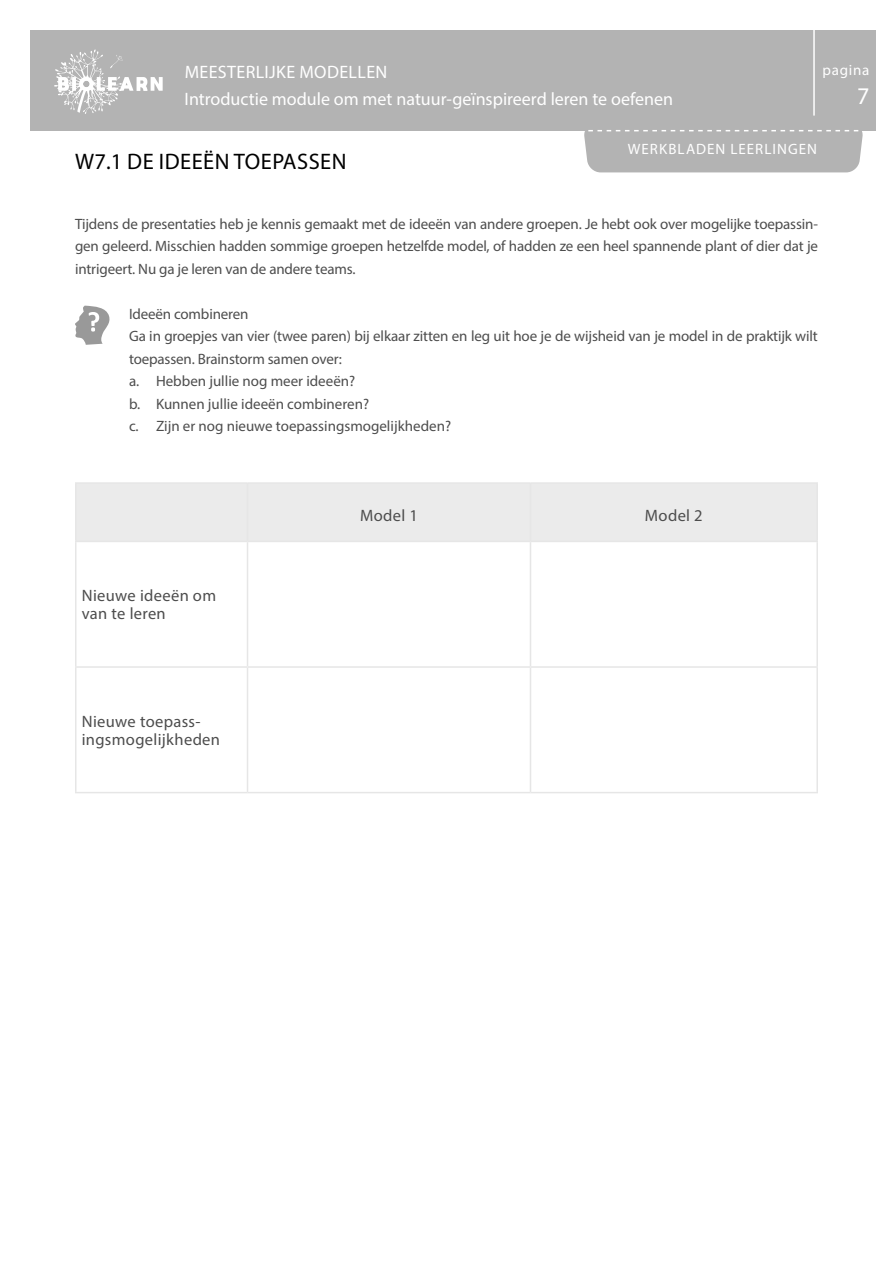
<style>
.page{position:relative;width:893px;height:1263px;background:#fff}
.page>*{position:absolute;margin:0;border:0;box-sizing:border-box;transform-origin:0 0}
.t1{font:24px "Myriad Pro";color:#fff}
.T_S_page_title_line{font:22.5px "Myriad Pro";letter-spacing:.02em;color:#000}
.t2{font:18px/27px "Myriad Pro";color:#fff}
.Table_text{font:16.5px/18px "Myriad Pro";letter-spacing:.02em;color:#4d4d4d}
.body_text{font:15px/22.5px "Myriad Pro";letter-spacing:-.01em;color:#4d4d4d;text-align:justify}
.t3{font:15px "Myriad Pro";letter-spacing:.065em;color:#fff}
</style>
<div class="page">
<div style="left:30px;top:30px;width:845px;height:100px;background:#b3b3b3"></div>
<svg style="left:54px;top:49px;width:109px;height:65px"></svg>
<hr style="left:813px;top:30px;width:2px;height:86px;background:#fff">
<div style="left:583px;top:130px;width:280px;height:42px;background:#b3b3b3"></div>
<div style="left:76px;top:484px;width:740px;height:57px;background:#ebebeb"></div>
<hr style="left:75px;top:482px;width:173px;height:2px;background:#e6e6e6">
<hr style="left:75px;top:484px;width:1px;height:57px;background:#e6e6e6">
<hr style="left:248px;top:482px;width:282px;height:2px;background:#e6e6e6">
<hr style="left:247px;top:484px;width:1px;height:57px;background:#e6e6e6">
<hr style="left:530px;top:482px;width:288px;height:2px;background:#e6e6e6">
<hr style="left:530px;top:484px;width:1px;height:57px;background:#e6e6e6">
<hr style="left:816px;top:484px;width:2px;height:57px;background:#e6e6e6">
<hr style="left:75px;top:541px;width:173px;height:1px;background:#e6e6e6">
<hr style="left:75px;top:542px;width:1px;height:124px;background:#e6e6e6">
<hr style="left:248px;top:541px;width:282px;height:1px;background:#e6e6e6">
<hr style="left:247px;top:542px;width:1px;height:124px;background:#e6e6e6">
<hr style="left:530px;top:541px;width:288px;height:1px;background:#e6e6e6">
<hr style="left:530px;top:542px;width:1px;height:124px;background:#e6e6e6">
<hr style="left:816px;top:542px;width:2px;height:124px;background:#e6e6e6">
<hr style="left:75px;top:666px;width:173px;height:2px;background:#e6e6e6">
<hr style="left:75px;top:668px;width:1px;height:124px;background:#e6e6e6">
<hr style="left:248px;top:666px;width:282px;height:2px;background:#e6e6e6">
<hr style="left:247px;top:668px;width:1px;height:124px;background:#e6e6e6">
<hr style="left:530px;top:666px;width:288px;height:2px;background:#e6e6e6">
<hr style="left:530px;top:668px;width:1px;height:124px;background:#e6e6e6">
<hr style="left:816px;top:668px;width:2px;height:124px;background:#e6e6e6">
<hr style="left:75px;top:792px;width:173px;height:1px;background:#e6e6e6">
<hr style="left:248px;top:792px;width:282px;height:1px;background:#e6e6e6">
<hr style="left:530px;top:792px;width:288px;height:1px;background:#e6e6e6">
<svg style="left:75px;top:306px;width:35px;height:39px"></svg>
<p class="t3" style="left:823px;top:61px;width:48px">pagina</p>
<h1 class="t1" style="left:857px;top:81px;width:14px">7</h1>
<p class="t2" style="left:184px;top:58px;width:490px">MEESTERLIJKE MODELLEN<br>Introductie module om met natuur-geïnspireerd leren te oefenen</p>
<p class="t3" style="left:628px;top:140px;width:191px">WERKBLADEN LEERLINGEN</p>
<p class="T_S_page_title_line" style="left:75px;top:148px;width:273px">W7.1 DE IDEEËN TOEPASSEN</p>
<p class="body_text" style="left:75px;top:212px;width:744px">Tijdens de presentaties heb je kennis gemaakt met de ideeën van andere groepen. Je hebt ook over mogelijke toepassin&shy;gen geleerd. Misschien hadden sommige groepen hetzelfde model, of hadden ze een heel spannende plant of dier dat je intrigeert. Nu ga je leren van de andere teams.</p>
<p class="body_text" style="left:129px;top:302px;width:121px">Ideeën combineren</p>
<p class="body_text" style="left:129px;top:325px;width:690px">Ga in groepjes van vier (twee paren) bij elkaar zitten en leg uit hoe je de wijsheid van je model in de praktijk wilt toepassen. Brainstorm samen over:</p>
<p class="body_text" style="left:129px;top:370px;width:228px">a. Hebben jullie nog meer ideeën?</p>
<p class="body_text" style="left:129px;top:392px;width:242px">b. Kunnen jullie ideeën combineren?</p>
<p class="body_text" style="left:129px;top:415px;width:324px">c. Zijn er nog nieuwe toepassingsmogelijkheden?</p>
<p class="Table_text" style="left:82px;top:587px;width:136px">Nieuwe ideeën om van te leren</p>
<p class="Table_text" style="left:82px;top:712px;width:140px">Nieuwe toepass&shy;ingsmogelijkheden</p>
<p class="Table_text" style="left:360px;top:506px;width:59px">Model 1</p>
<p class="Table_text" style="left:645px;top:506px;width:59px">Model 2</p>
</div>
